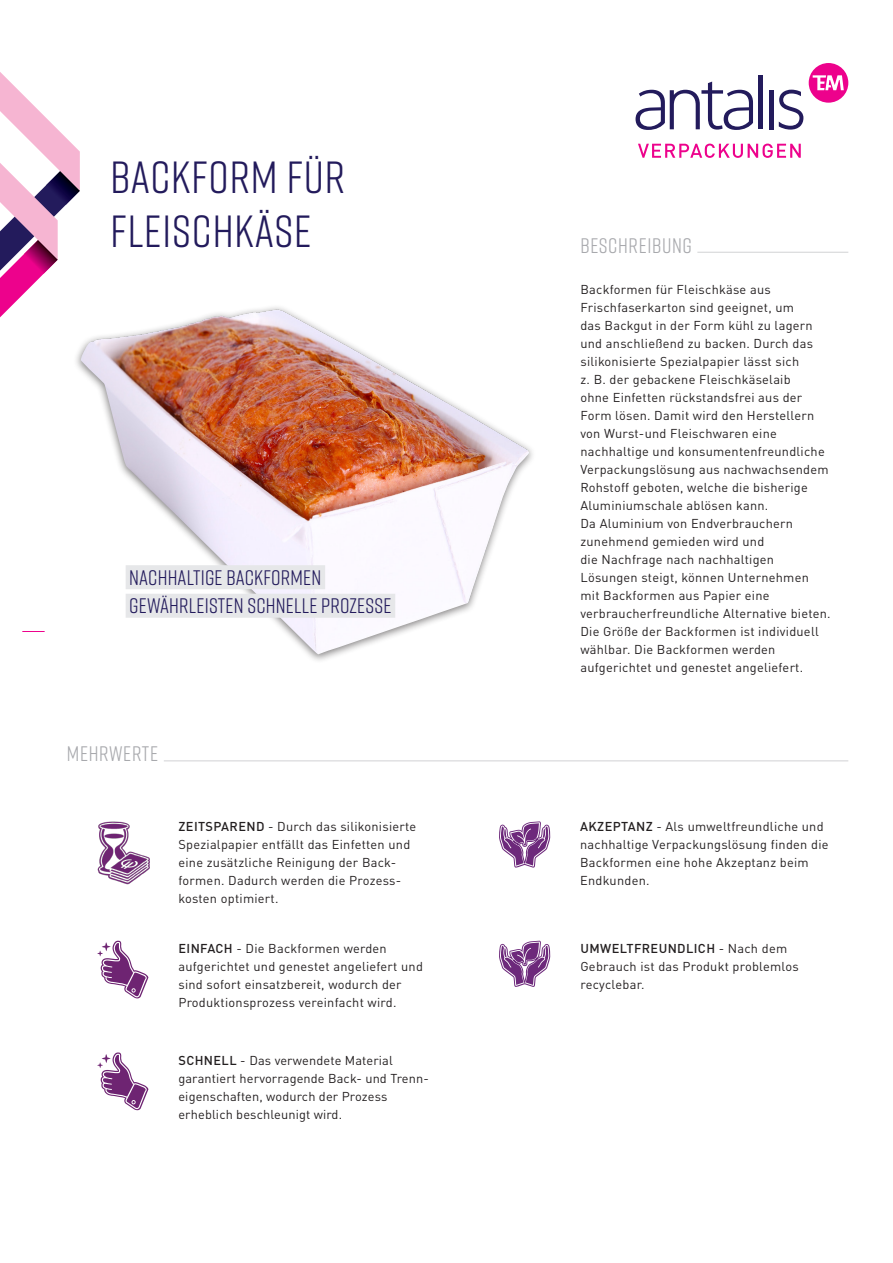
<style>
.page{position:relative;width:893px;height:1263px;background:#fff}
.page>*{position:absolute;margin:0;border:0;box-sizing:border-box;transform-origin:0 0}
.t1{font:45px "Rift";letter-spacing:.02em;color:#231b5c}
.Image-Title{font:21px "Rift";letter-spacing:.01em;color:#231b5c}
.Subhead{font:21px "Rift";letter-spacing:.03em;color:#a8a9ad}
.Body{font:12.75px/18px "DINOT";letter-spacing:.02em;color:#231f20}
.Mehrwert-Umwelt{font:12.75px/18px "DINOT";letter-spacing:.02em;color:#231f20}
.s1{font-weight:500}
</style>
<div class="page">
<img style="left:81px;top:309px;width:448px;height:346px">
<svg style="left:22px;top:631px;width:23px;height:1px"></svg>
<hr style="left:697px;top:252px;width:151px;height:1px;background:#d1d2d4">
<div style="left:126px;top:565px;width:199px;height:24px;background:#e6e7e9"></div>
<div style="left:126px;top:594px;width:269px;height:24px;background:#e6e7e9"></div>
<svg style="left:779px;top:90px;width:24px;height:40px"></svg>
<hr style="left:758px;top:75px;width:4px;height:54px;background:#231b5c">
<hr style="left:770px;top:90px;width:4px;height:39px;background:#231b5c">
<svg style="left:635px;top:82px;width:118px;height:48px"></svg>
<svg style="left:809px;top:63px;width:39px;height:40px"></svg>
<svg style="left:638px;top:144px;width:163px;height:14px"></svg>
<svg style="left:0;top:72px;width:80px;height:245px"></svg>
<img style="left:24px;top:240px;width:34px;height:34px">
<img style="left:38px;top:240px;width:20px;height:20px">
<hr style="left:164px;top:760px;width:684px;height:1px;background:#d1d2d4">
<svg style="left:97px;top:941px;width:51px;height:57px"></svg>
<svg style="left:97px;top:1052px;width:51px;height:58px"></svg>
<svg style="left:499px;top:941px;width:51px;height:46px"></svg>
<svg style="left:499px;top:821px;width:51px;height:47px"></svg>
<img style="left:97px;top:821px;width:53px;height:63px">
<p class="t1" style="left:111px;top:146px;width:236px">BACKFORM FÜR</p>
<p class="t1" style="left:111px;top:200px;width:202px">FLEISCHKÄSE</p>
<p class="Image-Title" style="left:129px;top:563px;width:194px">NACHHALTIGE BACKFORMEN</p>
<p class="Image-Title" style="left:129px;top:591px;width:264px">GEWÄHRLEISTEN SCHNELLE PROZESSE</p>
<p class="Subhead" style="left:67px;top:739px;width:93px">MEHRWERTE</p>
<p class="Mehrwert-Umwelt" style="left:178px;top:816px;width:239px"><span class="s1">ZEITSPAREND</span> - Durch das silikonisierte Spezialpapier entfällt das Einfetten und eine zusätzliche Reinigung der Back&shy;formen. Dadurch werden die Prozess&shy;kosten optimiert.</p>
<p class="Mehrwert-Umwelt" style="left:178px;top:938px;width:246px"><span class="s1">EINFACH</span> - Die Backformen werden aufgerichtet und genestet angeliefert und sind sofort einsatzbereit, wodurch der Produktionsprozess vereinfacht wird.</p>
<p class="Mehrwert-Umwelt" style="left:178px;top:1051px;width:252px"><span class="s1">SCHNELL</span> - Das verwendete Material garantiert hervorragende Back- und Trenn&shy;eigenschaften, wodurch der Prozess erheblich beschleunigt wird.</p>
<p class="Subhead" style="left:580px;top:230px;width:113px">BESCHREIBUNG</p>
<p class="Body" style="left:580px;top:279px;width:250px">Backformen für Fleischkäse aus Frischfaserkarton sind geeignet, um<br>das Backgut in der Form kühl zu lagern und anschließend zu backen. Durch das silikonisierte Spezialpapier lässt sich<br>z. B. der gebackene Fleischkäselaib<br>ohne Einfetten rückstandsfrei aus der Form lösen. Damit wird den Herstellern von Wurst-und Fleischwaren eine nachhaltige und konsumentenfreundliche Verpackungslösung aus nachwachsendem Rohstoff geboten, welche die bisherige Aluminiumschale ablösen kann.</p>
<p class="Body" style="left:580px;top:513px;width:252px">Da Aluminium von Endverbrauchern zunehmend gemieden wird und<br>die Nachfrage nach nachhaltigen Lösungen steigt, können Unternehmen mit Backformen aus Papier eine verbraucherfreundliche Alternative bieten.</p>
<p class="Body" style="left:580px;top:621px;width:240px">Die Größe der Backformen ist individuell wählbar. Die Backformen werden</p>
<p class="Body" style="left:580px;top:657px;width:224px">aufgerichtet und genestet angeliefert.</p>
<p class="Mehrwert-Umwelt" style="left:580px;top:816px;width:250px"><span class="s1">AKZEPTANZ</span> - Als umweltfreundliche und nachhaltige Verpackungslösung finden die<br>Backformen eine hohe Akzeptanz beim<br>Endkunden.</p>
<p class="Mehrwert-Umwelt" style="left:580px;top:938px;width:220px"><span class="s1">UMWELTFREUNDLICH</span> - Nach dem<br>Gebrauch ist das Produkt problemlos recyclebar.</p>
</div>
